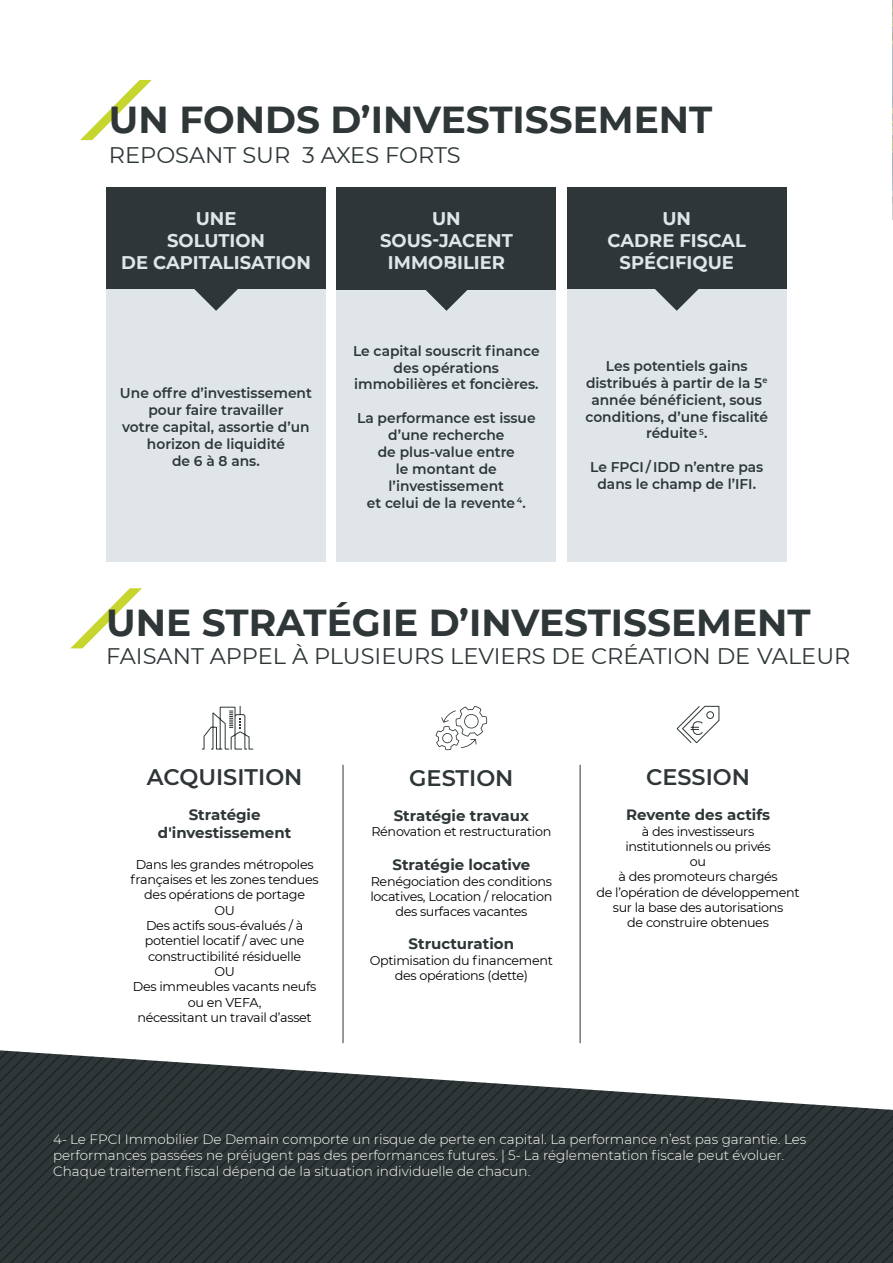
<style>
.page{position:relative;width:893px;height:1263px;background:#fff}
.page>*{position:absolute;margin:0;border:0;box-sizing:border-box;transform-origin:0 0}
.t1{font:700 37.5px "Montserrat";color:#2e3638}
.t2{font:22.5px "Montserrat";color:#2e3638}
.t3{font:600 22.5px "Montserrat";color:#2e3638}
.t4{font:700 18.3px/22px "Montserrat";color:#e0e5e9;text-align:center}
.t5{font:700 15px/18px "Montserrat";color:#2e3638;text-align:center}
.t6{font:600 14.1px/17px "Montserrat";color:#2e3638;text-align:center}
.t7{font:300 13.5px/16.2px "Montserrat";color:#fff}
.t8{font:12.75px/15.3px "Montserrat";letter-spacing:-.025em;color:#000;text-align:center}
</style>
<div class="page">
<svg style="left:0;top:1050px;width:893px;height:213px;background:#474e4f"></svg>
<img style="left:892px;top:0;width:1px;height:220px">
<svg style="left:71px;top:588px;width:71px;height:60px"></svg>
<svg style="left:80px;top:80px;width:72px;height:60px"></svg>
<svg style="left:201px;top:705px;width:53px;height:45px"></svg>
<svg style="left:436px;top:706px;width:51px;height:44px"></svg>
<svg style="left:676px;top:705px;width:44px;height:39px"></svg>
<hr style="left:343px;top:765px;width:1px;height:278px;background:#2e3638">
<hr style="left:580px;top:765px;width:1px;height:278px;background:#2e3638">
<div style="left:106px;top:289px;width:220px;height:272px;background:#e0e5e9"></div>
<div style="left:106px;top:187px;width:220px;height:102px;background:#2e3638"></div>
<div style="left:337px;top:289px;width:219px;height:272px;background:#e0e5e9"></div>
<div style="left:567px;top:286px;width:220px;height:275px;background:#e0e5e9"></div>
<div style="left:567px;top:187px;width:220px;height:102px;background:#2e3638"></div>
<div style="left:337px;top:187px;width:219px;height:102px;background:#2e3638"></div>
<svg style="left:194px;top:289px;width:44px;height:22px"></svg>
<svg style="left:424px;top:289px;width:45px;height:22px"></svg>
<svg style="left:655px;top:289px;width:44px;height:22px"></svg>
<h1 class="t1" style="left:109px;top:93px;width:605px">UN FONDS D’INVESTISSEMENT</h1>
<h2 class="t2" style="left:109px;top:140px;width:353px">REPOSANT SUR 3 AXES FORTS</h2>
<h3 class="t4" style="left:121px;top:207px;width:191px">UNE<br>SOLUTION<br>DE CAPITALISATION</h3>
<p class="t6" style="left:120px;top:384px;width:194px">Une offre d’investissement pour faire travailler<br>votre capital, assortie d’un horizon de liquidité<br>de 6 à 8 ans.</p>
<h3 class="t4" style="left:380px;top:207px;width:134px">UN<br>SOUS-JACENT<br>IMMOBILIER</h3>
<p class="t6" style="left:353px;top:341px;width:188px">Le capital souscrit finance des opérations immobilières et foncières.</p>
<p class="t6" style="left:357px;top:409px;width:180px">La performance est issue d’une recherche<br>de plus-value entre<br>le montant de l’investissement<br>et celui de la revente <sup>4</sup>.</p>
<h3 class="t4" style="left:608px;top:207px;width:140px">UN<br>CADRE FISCAL<br>SPÉCIFIQUE</h3>
<p class="t6" style="left:585px;top:357px;width:184px">Les potentiels gains distribués à partir de la 5<sup>e </sup>année bénéficient, sous conditions, d’une fiscalité réduite <sup>5</sup>.</p>
<p class="t6" style="left:590px;top:458px;width:175px">Le FPCI / IDD n’entre pas dans le champ de l’IFI.</p>
<h1 class="t1" style="left:106px;top:595px;width:706px">UNE STRATÉGIE D’INVESTISSEMENT</h1>
<h2 class="t2" style="left:106px;top:641px;width:746px">FAISANT APPEL À PLUSIEURS LEVIERS DE CRÉATION DE VALEUR</h2>
<h2 class="t3" style="left:147px;top:761px;width:157px">ACQUISITION</h2>
<p class="t5" style="left:158px;top:805px;width:135px">Stratégie d'investissement</p>
<p class="t8" style="left:130px;top:856px;width:190px">Dans les grandes métropoles françaises et les zones tendues des opérations de portage<br>OU<br>Des actifs sous-évalués / à potentiel locatif / avec une constructibilité résiduelle<br>OU<br>Des immeubles vacants neufs ou en VEFA,<br>nécessitant un travail d’asset</p>
<h2 class="t3" style="left:409px;top:762px;width:106px">GESTION</h2>
<p class="t5" style="left:394px;top:806px;width:137px">Stratégie travaux</p>
<p class="t8" style="left:371px;top:823px;width:181px">Rénovation et restructuration</p>
<p class="t5" style="left:392px;top:855px;width:139px">Stratégie locative</p>
<p class="t8" style="left:370px;top:873px;width:183px">Renégociation des conditions locatives, Location / relocation des surfaces vacantes</p>
<p class="t5" style="left:409px;top:934px;width:107px">Structuration</p>
<p class="t8" style="left:370px;top:952px;width:185px">Optimisation du financement des opérations (dette)</p>
<h2 class="t3" style="left:646px;top:761px;width:106px">CESSION</h2>
<p class="t5" style="left:626px;top:805px;width:146px">Revente des actifs</p>
<p class="t8" style="left:596px;top:823px;width:205px">à des investisseurs<br>institutionnels ou privés<br>ou<br>à des promoteurs chargés<br>de l’opération de développement sur la base des autorisations<br>de construire obtenues</p>
<p class="t7" style="left:53px;top:1130px;width:755px">4- Le FPCI Immobilier De Demain comporte un risque de perte en capital. La performance n’est pas garantie. Les performances passées ne préjugent pas des performances futures. | 5- La réglementation fiscale peut évoluer.<br>Chaque traitement fiscal dépend de la situation individuelle de chacun.</p>
</div>
